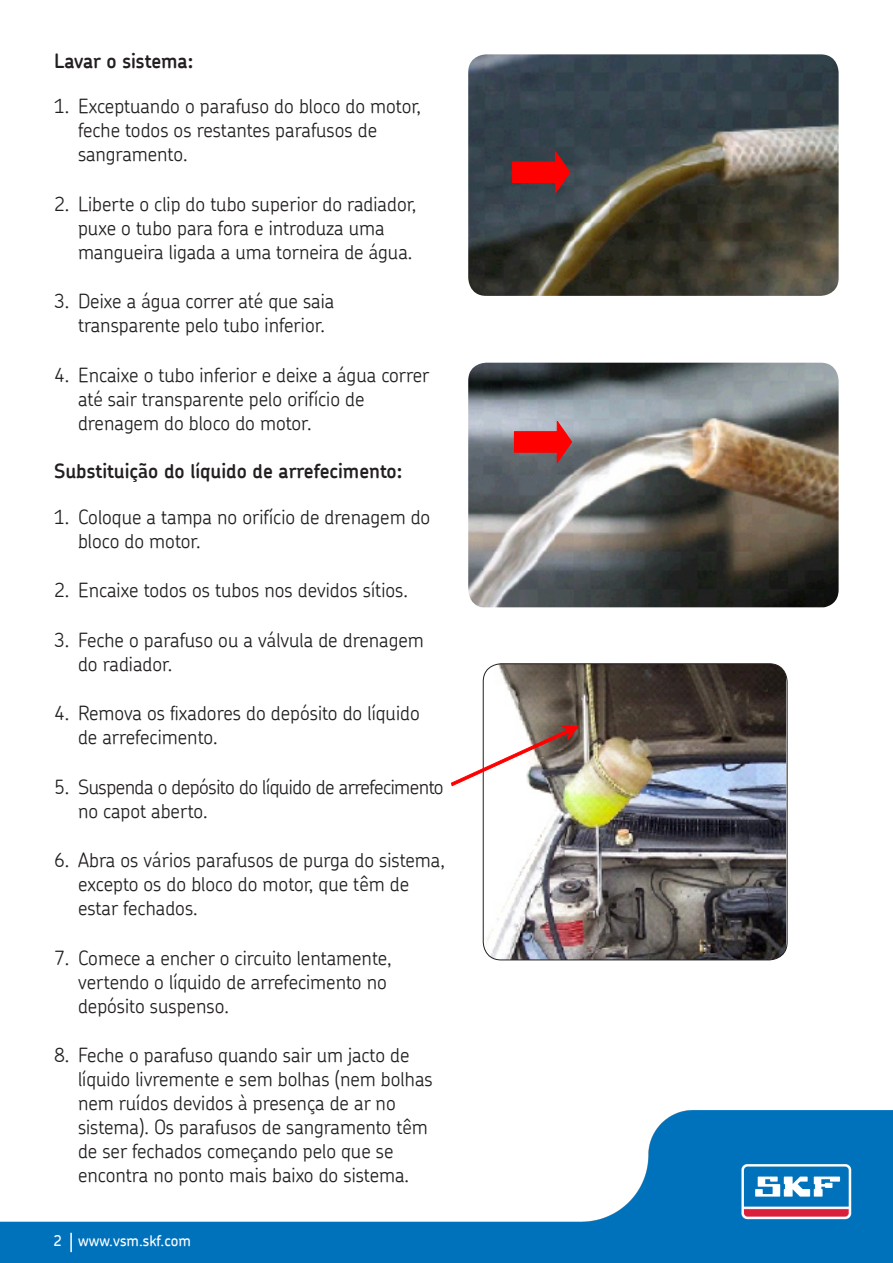
<style>
.page{position:relative;width:893px;height:1263px;background:#fff}
.page>*{position:absolute;margin:0;border:0;box-sizing:border-box;transform-origin:0 0}
.ar_list{font:300 19.5px/24px "SKF Chevin";color:#231f20}
.ar_list-2{font:300 19.5px/24px "SKF Chevin";letter-spacing:-.025em;color:#231f20}
.aq_bold{font:600 19.5px "SKF Chevin";color:#231f20}
.al_www{font:500 15px "SKF Chevin";color:#fff}
</style>
<div class="page">
<img style="left:0;top:1110px;width:893px;height:153px">
<svg style="left:70px;top:1233px;width:2px;height:19px"></svg>
<img style="left:468px;top:54px;width:371px;height:242px">
<img style="left:468px;top:363px;width:371px;height:244px">
<img style="left:483px;top:664px;width:303px;height:296px">
<div style="left:483px;top:663px;width:304px;height:297px;border:1px solid #231f20;border-radius:18px"></div>
<svg style="left:512px;top:150px;width:59px;height:44px;background:#972227"></svg>
<svg style="left:514px;top:420px;width:59px;height:43px;background:#c5494e"></svg>
<svg style="left:450px;top:721px;width:136px;height:92px"></svg>
<p class="aq_bold" style="left:54px;top:48px;width:141px">Lavar o sistema:</p>
<p class="ar_list" style="left:78px;top:94px;width:345px;text-indent:-24px">1. Exceptuando o parafuso do bloco do motor, feche todos os restantes parafusos de sangramento.</p>
<p class="ar_list" style="left:78px;top:191px;width:340px;text-indent:-24px">2. Liberte o clip do tubo superior do radiador, puxe o tubo para fora e introduza uma mangueira ligada a uma torneira de água.</p>
<p class="ar_list" style="left:78px;top:289px;width:258px;text-indent:-24px">3. Deixe a água correr até que saia transparente pelo tubo inferior.</p>
<p class="ar_list" style="left:78px;top:362px;width:353px;text-indent:-24px">4. Encaixe o tubo inferior e deixe a água correr até sair transparente pelo orifício de drenagem do bloco do motor.</p>
<p class="aq_bold" style="left:54px;top:459px;width:350px">Substituição do líquido de arrefecimento:</p>
<p class="ar_list" style="left:78px;top:504px;width:354px;text-indent:-24px">1. Coloque a tampa no orifício de drenagem do bloco do motor.</p>
<p class="ar_list" style="left:54px;top:578px;width:355px">2. Encaixe todos os tubos nos devidos sítios.</p>
<p class="ar_list" style="left:78px;top:627px;width:347px;text-indent:-24px">3. Feche o parafuso ou a válvula de drenagem do radiador.</p>
<p class="ar_list" style="left:78px;top:701px;width:343px;text-indent:-24px">4. Remova os fixadores do depósito do líquido de arrefecimento.</p>
<p class="ar_list-2" style="left:78px;top:774px;width:367px;text-indent:-24px">5. Suspenda o depósito do líquido de arrefecimento no capot aberto.</p>
<p class="ar_list" style="left:78px;top:848px;width:368px;text-indent:-24px">6. Abra os vários parafusos de purga do sistema, excepto os do bloco do motor, que têm de estar fechados.</p>
<p class="ar_list" style="left:78px;top:945px;width:315px;text-indent:-24px">7. Comece a encher o circuito lentamente, vertendo o líquido de arrefecimento no depósito suspenso.</p>
<p class="ar_list" style="left:78px;top:1043px;width:356px;text-indent:-24px">8. Feche o parafuso quando sair um jacto de líquido livremente e sem bolhas (nem bolhas nem ruídos devidos à presença de ar no sistema). Os parafusos de sangramento têm de ser fechados começando pelo que se encontra no ponto mais baixo do sistema.</p>
<p class="al_www" style="left:53px;top:1230px;width:139px">2 www.vsm.skf.com</p>
</div>
